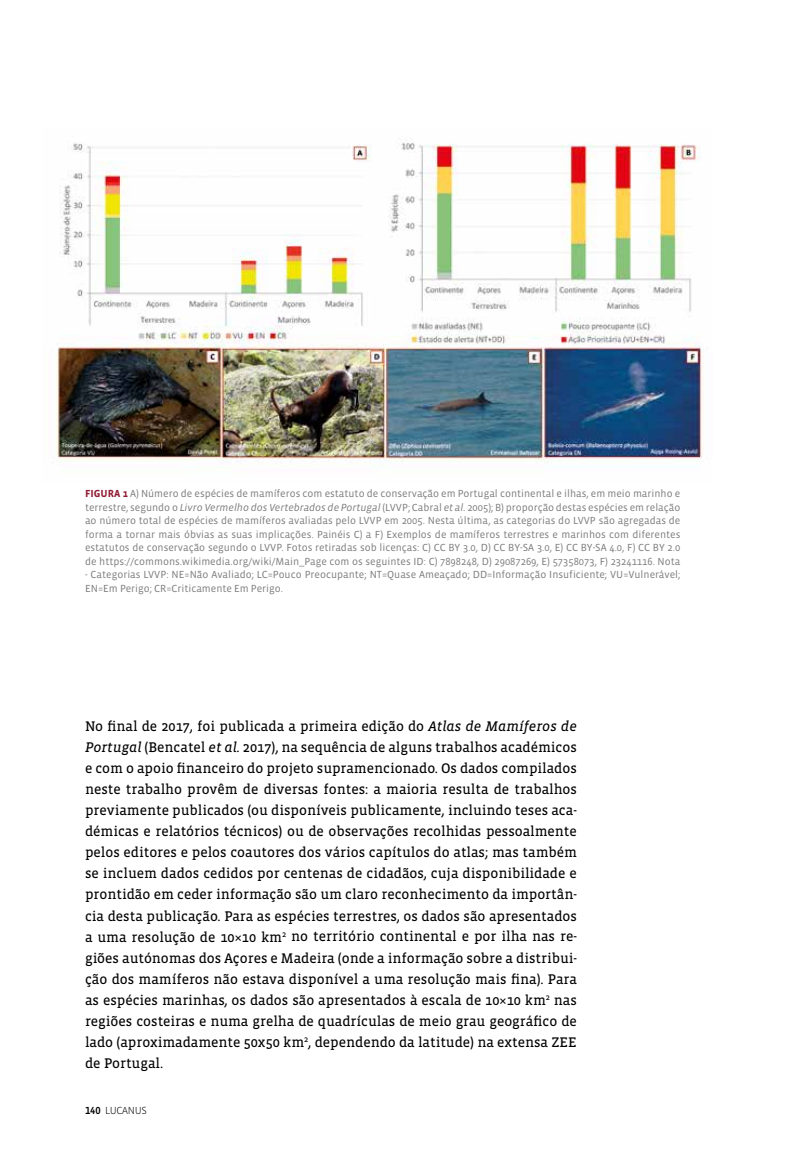
<style>
.page{position:relative;width:808px;height:1149px;background:#fff}
.page>*{position:absolute;margin:0;border:0;box-sizing:border-box;transform-origin:0 0}
.t1{font:14.25px/21px "Vista Slab OT";color:#000;text-align:justify}
.t2{font:10.5px/13.5px "Vista Sans";color:#7c7b7b;text-align:justify}
.t3{font:300 10.5px "Vista Sans";letter-spacing:-.025em;color:#000}
.s1{font-weight:700;color:#901d35}
.s2{font-style:italic}
.s3{font-family:"Vista Sans Alt Med";font-weight:400}
</style>
<div class="page">
<img style="left:56px;top:138px;width:646px;height:327px">
<p class="t2" style="left:85px;top:487px;width:597px"><span class="s1">FIGURA 1</span> A) Número de espécies de mamíferos com estatuto de conservação em Portugal continental e ilhas, em meio marinho e terrestre, segundo o <span class="s2">Livro Vermelho dos Vertebrados de Portugal</span> (LVVP; Cabral <span class="s2">et al.</span> 2005); B) proporção destas espécies em relação ao número total de espécies de mamíferos avaliadas pelo LVVP em 2005. Nesta última, as categorias do LVVP são agregadas de forma a tornar mais óbvias as suas implicações. Painéis C) a F) Exemplos de mamíferos terrestres e marinhos com diferentes estatutos de conservação segundo o LVVP. Fotos retiradas sob licenças: C) CC BY 3.0, D) CC BY-SA 3.0, E) CC BY-SA 4.0, F) CC BY 2.0 de https://commons.wikimedia.org/wiki/Main_Page com os seguintes ID: C) 7898248, D) 29087269, E) 57358073, F) 23241116. Nota</p>
<p class="t2" style="left:85px;top:568px;width:597px">- Categorias LVVP: NE=Não Avaliado; LC=Pouco Preocupante; NT=Quase Ameaçado; DD=Informação Insuficiente; VU=Vulnerável;<br>EN=Em Perigo; CR=Criticamente Em Perigo.</p>
<p class="t1" style="left:85px;top:716px;width:493px">No final de 2017, foi publicada a primeira edição do <span class="s2">Atlas de Mamíferos de Portugal</span> (Bencatel <span class="s2">et al.</span> 2017), na sequência de alguns trabalhos académicos e com o apoio financeiro do projeto supramencionado. Os dados compilados neste trabalho provêm de diversas fontes: a maioria resulta de trabalhos previamente publicados (ou disponíveis publicamente, incluindo teses aca&shy;démicas e relatórios técnicos) ou de observações recolhidas pessoalmente pelos editores e pelos coautores dos vários capítulos do atlas; mas também se incluem dados cedidos por centenas de cidadãos, cuja disponibilidade e prontidão em ceder informação são um claro reconhecimento da importân&shy;cia desta publicação. Para as espécies terrestres, os dados são apresentados a uma resolução de 10×10 km<sup>2</sup> no território continental e por ilha nas re&shy;giões autónomas dos Açores e Madeira (onde a informação sobre a distribui&shy;ção dos mamíferos não estava disponível a uma resolução mais fina). Para as espécies marinhas, os dados são apresentados à escala de 10×10 km<sup>2</sup> nas regiões costeiras e numa grelha de quadrículas de meio grau geográfico de lado (aproximadamente 50x50 km<sup>2</sup>, dependendo da latitude) na extensa ZEE de Portugal.</p>
<p class="t3" style="left:85px;top:1104px;width:63px"><span class="s3">140</span> LUCANUS</p>
</div>
